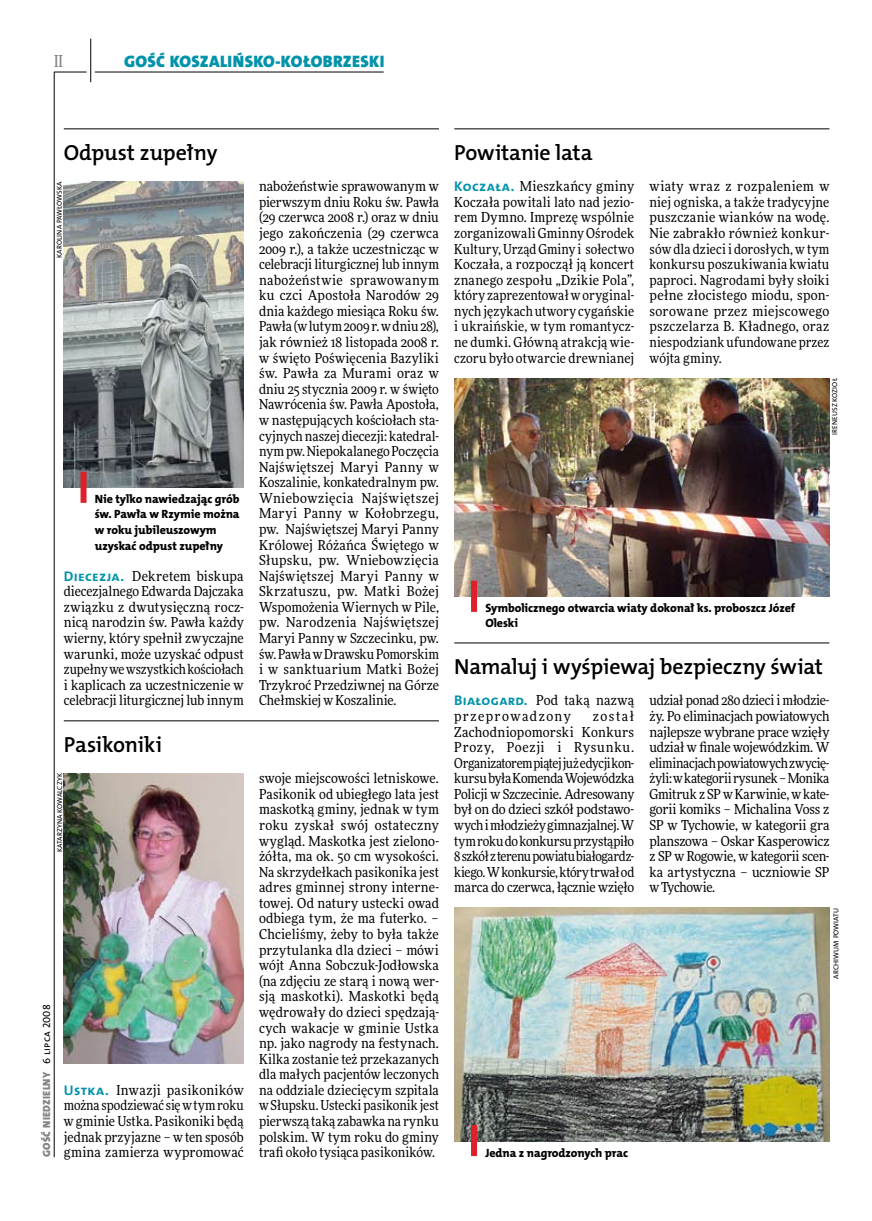
<style>
.page{position:relative;width:872px;height:1221px;background:#fff}
.page>*{position:absolute;margin:0;border:0;box-sizing:border-box;transform-origin:0 0}
.t1{font:21.9px "The Mix HP6 Se Bld";letter-spacing:-.01em;color:#000}
.t2{font:16.65px "The Mix HP9 Blk";letter-spacing:.02em;color:#0093aa}
.t3{font:500 16.5px "Freeday Narrow";color:#858486;scale:.9 1}
.t4{font:13.8px/15.6px "Freeday Narrow News";letter-spacing:.005em;color:#000;text-align:justify}
.t5{font:13.8px/15.6px "Freeday Narrow News";letter-spacing:.09em;color:#000}
.t6{font:12px/15.6px "The Mix HP8 Ex Bld";letter-spacing:-.005em;color:#000}
.t7{font:10.5px "The Mix HP9 Blk";letter-spacing:.025em;color:#858486}
.t8{font:7.2px "The Mix HP5 Plain";letter-spacing:.005em;color:#000}
.s1{font-family:"The Mix HP7 Bld";font-size:13.95px;color:#0093aa}
.s2{font-family:"The Mix HP5 Plain";color:#000}
</style>
<div class="page">
<hr style="left:54px;top:72px;width:1px;height:1085px;background:#000">
<hr style="left:90px;top:39px;width:1px;height:43px;background:#000">
<hr style="left:54px;top:72px;width:33px;height:1px;background:#000">
<hr style="left:95px;top:72px;width:289px;height:1px;background:#000">
<hr style="left:64px;top:129px;width:375px;height:1px;background:#000">
<img style="left:64px;top:181px;width:180px;height:306px">
<div style="left:81px;top:471px;width:6px;height:32px;background:#df1f2a"></div>
<hr style="left:454px;top:642px;width:375px;height:1px;background:#000">
<img style="left:454px;top:907px;width:375px;height:234px">
<div style="left:471px;top:1124px;width:6px;height:31px;background:#df1f2a"></div>
<hr style="left:454px;top:129px;width:375px;height:1px;background:#000">
<img style="left:454px;top:378px;width:375px;height:218px">
<div style="left:471px;top:580px;width:6px;height:32px;background:#df1f2a"></div>
<hr style="left:64px;top:720px;width:375px;height:1px;background:#000">
<img style="left:64px;top:773px;width:180px;height:290px">
<p class="t3" style="left:54px;top:50px;width:11px">II</p>
<p class="t2" style="left:124px;top:50px;width:262px">GOŚĆ KOSZALIŃSKO-KOŁOBRZESKI</p>
<h1 class="t1" style="left:64px;top:139px;width:155px">Odpust zupełny</h1>
<p class="t8" style="left:55px;top:258px;width:77px;rotate:-90deg">Karoli na Pawłowska</p>
<p class="t6" style="left:95px;top:491px;width:146px">Nie tylko nawiedzając grób św. Pawła w Rzymie można w roku jubileuszowym uzyskać odpust zupełny</p>
<p class="t4" style="left:64px;top:568px;width:181px"><span class="s1">Diecezja.</span> Dekretem biskupa diecezjalnego Edwarda Dajczaka związku z dwutysięczną rocz&shy;nicą narodzin św. Pawła każdy wierny, który spełnił zwyczajne warunki, może uzyskać odpust zupełny we wszystkich kościołach i kaplicach za uczestniczenie w celebracji liturgicznej lub innym</p>
<h1 class="t1" style="left:64px;top:730px;width:100px">Pasikoniki</h1>
<p class="t8" style="left:55px;top:852px;width:79px;rotate:-90deg">Katarzyna Kowalczyk</p>
<p class="t7" style="left:40px;top:1156px;width:154px;rotate:-90deg">GOŚĆ NIEDZIELNY <span class="s2">6 lipca 2008</span></p>
<p class="t4" style="left:64px;top:1081px;width:181px"><span class="s1">Ustka.</span> Inwazji pasikoników można spodziewać się w tym roku w gminie Ustka. Pasikoniki będą jednak przyjazne – w ten sposób gmina zamierza wypromować</p>
<p class="t4" style="left:259px;top:178px;width:181px">nabożeństwie sprawowanym w pierwszym dniu Roku św. Pawła (29 czerwca 2008 r.) oraz w dniu jego zakończenia (29 czerwca 2009 r.), a także uczestnicząc w celebracji liturgicznej lub innym nabożeństwie sprawowanym ku czci Apostoła Narodów 29 dnia każdego miesiąca Roku św.<br>Pawła (w lutym 2009 r. w dniu 28), jak również 18 listopada 2008 r. w święto Poświęcenia Bazyliki św. Pawła za Murami oraz w dniu 25 stycznia 2009 r. w święto Nawrócenia św. Pawła Apostoła, w następujących kościołach sta&shy;cyjnych naszej diecezji: katedral&shy;nym pw. Niepokalanego Poczęcia Najświętszej Maryi Panny w Koszalinie, konkatedralnym pw.<br>Wniebowzięcia Najświętszej Maryi Panny w Kołobrzegu, pw. Najświętszej Maryi Panny Królowej Różańca Świętego w Słupsku, pw. Wniebowzięcia Najświętszej Maryi Panny w Skrzatuszu, pw. Matki Bożej Wspomożenia Wiernych w Pile, pw. Narodzenia Najświętszej Maryi Panny w Szczecinku, pw. św. Pawła w Drawsku Pomorskim i w sanktuarium Matki Bożej Trzykroć Przedziwnej na Górze Chełmskiej w Koszalinie.</p>
<p class="t4" style="left:259px;top:770px;width:181px">swoje miejscowości letniskowe.<br>Pasikonik od ubiegłego lata jest maskotką gminy, jednak w tym roku zyskał swój ostateczny wygląd. Maskotka jest zielono&shy;żółta, ma ok. 50 cm wysokości.<br>Na skrzydełkach pasikonika jest adres gminnej strony interne&shy;towej. Od natury ustecki owad odbiega tym, że ma futerko. – Chcieliśmy, żeby to była także przytulanka dla dzieci – mówi wójt Anna Sobczuk-Jodłowska (na zdjęciu ze starą i nową wer&shy;sją maskotki). Maskotki będą wędrowały do dzieci spędzają&shy;cych wakacje w gminie Ustka np. jako nagrody na festynach.<br>Kilka zostanie też przekazanych dla małych pacjentów leczonych na oddziale dziecięcym szpitala w Słupsku. Ustecki pasikonik jest pierwszą taką zabawka na rynku polskim. W tym roku do gminy trafi około tysiąca pasikoników.</p>
<h1 class="t1" style="left:454px;top:139px;width:140px">Powitanie lata</h1>
<p class="t4" style="left:454px;top:178px;width:181px"><span class="s1">Koczała.</span> Mieszkańcy gminy Koczała powitali lato nad jezio&shy;rem Dymno. Imprezę wspólnie zorganizowali Gminny Ośrodek Kultury, Urząd Gminy i sołectwo Koczała, a rozpoczął ją koncert znanego zespołu „Dzikie Pola”, który zaprezentował w oryginal&shy;nych językach utwory cygańskie i ukraińskie, w tym romantycz&shy;ne dumki. Główną atrakcją wie&shy;czoru było otwarcie drewnianej</p>
<p class="t4" style="left:649px;top:178px;width:181px">wiaty wraz z rozpaleniem w niej ogniska, a także tradycyjne puszczanie wianków na wodę.<br>Nie zabrakło również konkur&shy;sów dla dzieci i dorosłych, w tym konkursu poszukiwania kwiatu paproci. Nagrodami były słoiki pełne złocistego miodu, spon&shy;sorowane przez miejscowego pszczelarza B. Kładnego, oraz niespodziank ufundowane przez wójta gminy.</p>
<p class="t8" style="left:830px;top:435px;width:58px;rotate:-90deg">Ireneusz Kozioł</p>
<p class="t6" style="left:485px;top:600px;width:311px">Symbolicznego otwarcia wiaty dokonał ks. proboszcz Józef<br>Oleski</p>
<h1 class="t1" style="left:454px;top:652px;width:370px">Namaluj i wyśpiewaj bezpieczny świat</h1>
<p class="t5" style="left:454px;top:692px;width:181px"><span class="s1">Białogard.</span> Pod taką nazwą przeprowadzony</p>
<p class="t4" style="left:649px;top:692px;width:181px">udział ponad 280 dzieci i młodzie&shy;ży. Po eliminacjach powiatowych najlepsze wybrane prace wzięły udział w finale wojewódzkim. W eliminacjach powiatowych zwycię&shy;żyli: w kategorii rysunek – Monika Gmitruk z SP w Karwinie, w kate&shy;gorii komiks – Michalina Voss z SP w Tychowie, w kategorii gra planszowa – Oskar Kasperowicz z SP w Rogowie, w kategorii scen&shy;ka artystyczna – uczniowie SP w Tychowie.</p>
<p class="t4" style="left:454px;top:708px;width:181px;text-indent:139px">został Zachodniopomorski Konkurs Prozy, Poezji i Rysunku.<br>Organizatorem piątej już edycji kon&shy;kursu była Komenda Wojewódzka Policji w Szczecinie. Adresowany był on do dzieci szkół podstawo&shy;wych i młodzieży gimnazjalnej. W tym roku do konkursu przystąpiło 8 szkół z terenu powiatu białogardz&shy;kiego. W konkursie, który trwał od marca do czerwca, łącznie wzięło</p>
<p class="t6" style="left:485px;top:1145px;width:144px">Jedna z nagrodzonych prac</p>
<p class="t8" style="left:831px;top:978px;width:72px;rotate:-90deg">archiwum powiatu</p>
</div>
